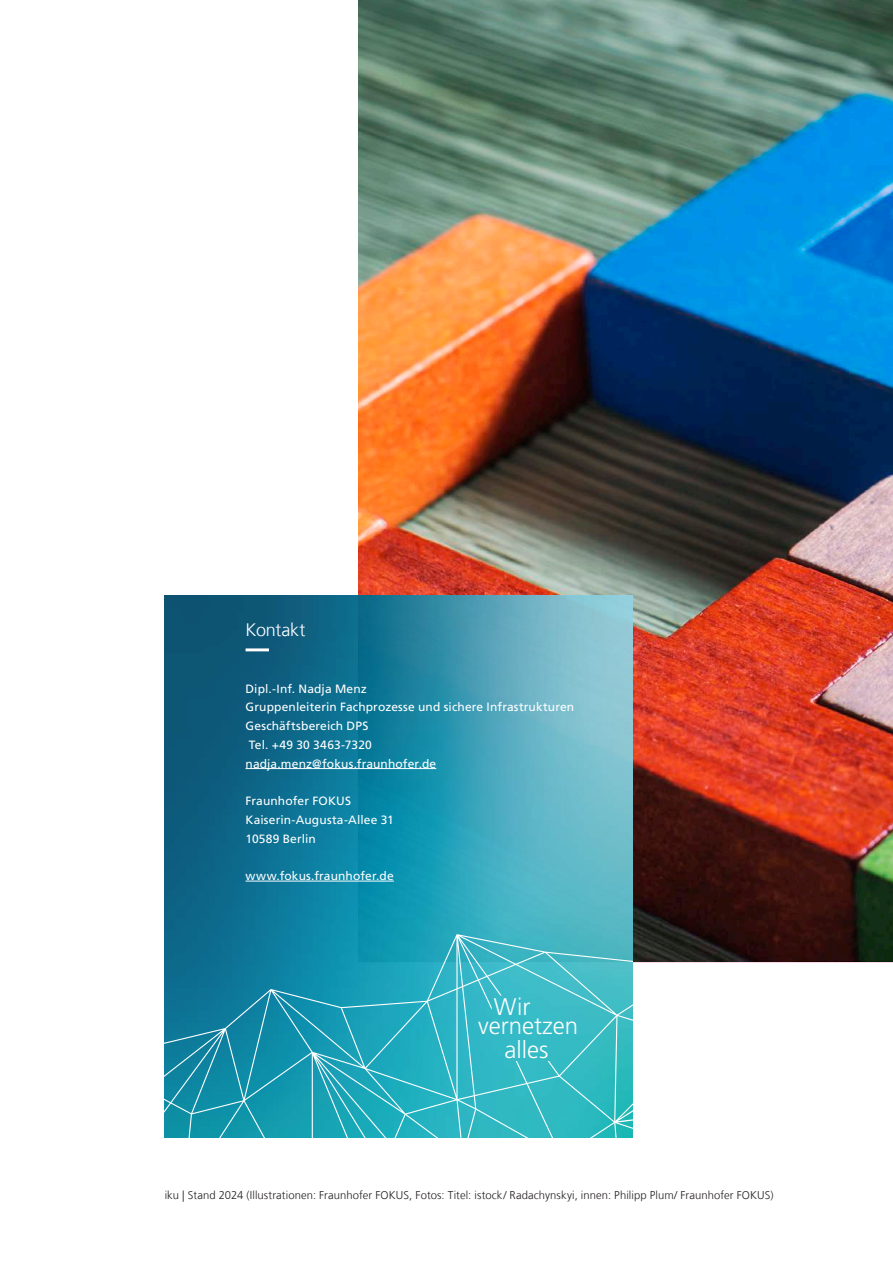
<style>
.page{position:relative;width:893px;height:1263px;background:#fff}
.page>*{position:absolute;margin:0;border:0;box-sizing:border-box;transform-origin:0 0}
.t1{font:300 24px/19.5px "Frutiger LT Com";color:#fff}
.Infokasten_gross_Ueberschrift_12_14_4_we{font:300 18px "Frutiger LT Com";letter-spacing:-.01em;color:#fff}
.Infokasten_klein_Fliesstext_8_12_5_weiss{font:12px "Frutiger LT Com";letter-spacing:.01em;color:#fff}
.Copyright{font:300 11.25px "Frutiger LT Com";letter-spacing:.005em;color:#231f20}
</style>
<div class="page">
<img style="left:358px;top:0;width:535px;height:961px">
<img style="left:165px;top:595px;width:467px;height:332px">
<svg style="left:165px;top:927px;width:467px;height:210px;background:#2ba5b8"></svg>
<svg style="left:246px;top:648px;width:348px;height:3px"></svg>
<hr style="left:246px;top:768px;width:190px;height:1px;background:#fff">
<hr style="left:246px;top:881px;width:148px;height:1px;background:#fff">
<p class="Infokasten_gross_Ueberschrift_12_14_4_we" style="left:246px;top:620px;width:61px">Kontakt</p>
<p class="Infokasten_klein_Fliesstext_8_12_5_weiss" style="left:246px;top:681px;width:123px">Dipl.-Inf. Nadja Menz</p>
<p class="Infokasten_klein_Fliesstext_8_12_5_weiss" style="left:246px;top:700px;width:330px">Gruppenleiterin Fachprozesse und sichere Infrastrukturen</p>
<p class="Infokasten_klein_Fliesstext_8_12_5_weiss" style="left:246px;top:719px;width:124px">Geschäftsbereich DPS</p>
<p class="Infokasten_klein_Fliesstext_8_12_5_weiss" style="left:249px;top:738px;width:124px">Tel. +49 30 3463-7320</p>
<p class="Infokasten_klein_Fliesstext_8_12_5_weiss" style="left:246px;top:756px;width:192px">nadja.menz@fokus.fraunhofer.de</p>
<p class="Infokasten_klein_Fliesstext_8_12_5_weiss" style="left:246px;top:794px;width:107px">Fraunhofer FOKUS</p>
<p class="Infokasten_klein_Fliesstext_8_12_5_weiss" style="left:246px;top:813px;width:150px">Kaiserin-Augusta-Allee 31</p>
<p class="Infokasten_klein_Fliesstext_8_12_5_weiss" style="left:246px;top:831px;width:72px">10589 Berlin</p>
<p class="Infokasten_klein_Fliesstext_8_12_5_weiss" style="left:246px;top:869px;width:150px">www.fokus.fraunhofer.de</p>
<p class="t1" style="left:478px;top:997px;width:102px;text-indent:16px">Wir vernetzen</p>
<p class="t1" style="left:504px;top:1040px;width:46px">alles</p>
<p class="Copyright" style="left:165px;top:1188px;width:610px">iku | Stand 2024 (Illustrationen: Fraunhofer FOKUS, Fotos: Titel: istock/ Radachynskyi, innen: Philipp Plum/ Fraunhofer FOKUS)</p>
</div>
